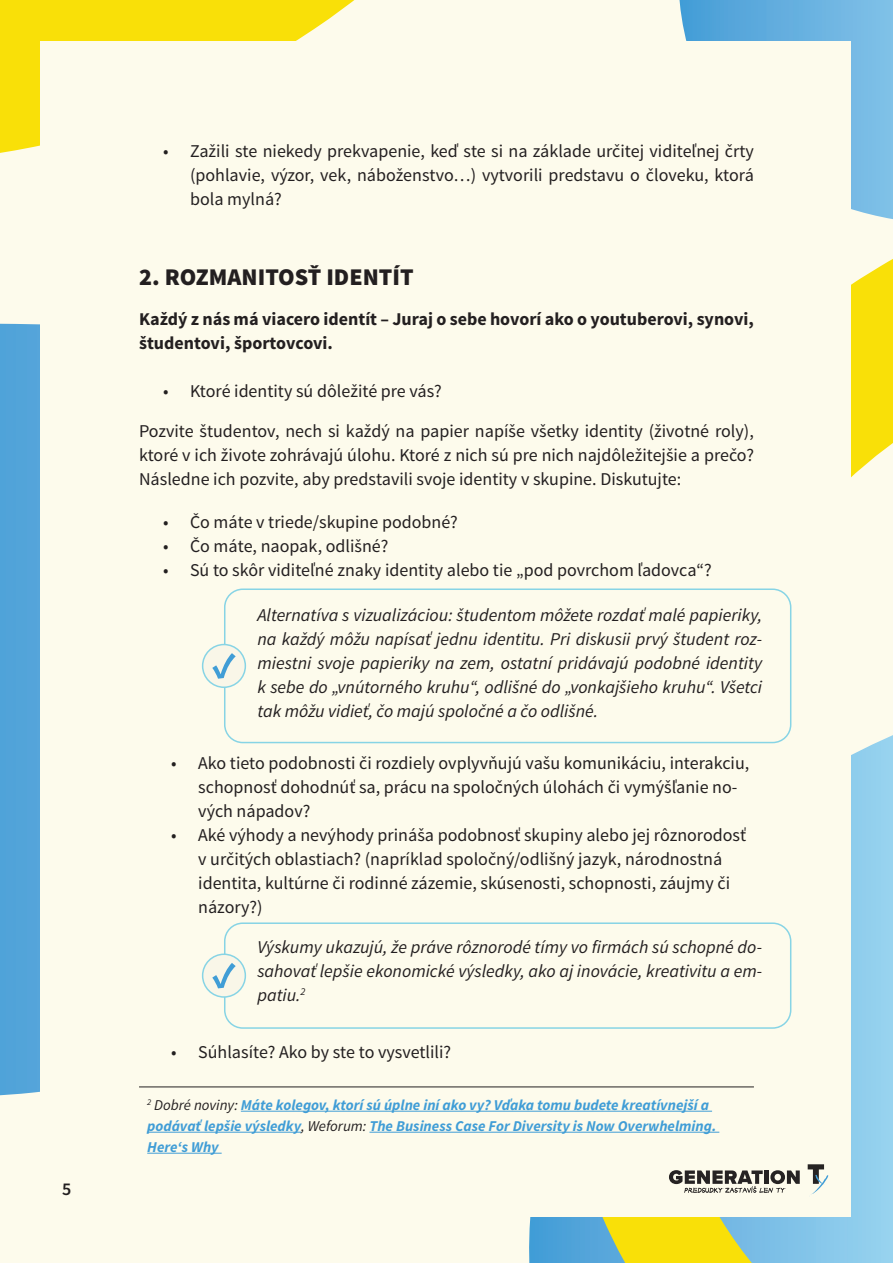
<style>
.page{position:relative;width:893px;height:1263px;background:#fdfbec}
.page>*{position:absolute;margin:0;border:0;box-sizing:border-box;transform-origin:0 0}
.t1{font:900 24px "Source Sans Pro";color:#231f20}
.t2{font:18px/24px "Source Sans Pro";color:#231f20;text-align:justify}
.t3{font:italic 18px/24px "Source Sans Pro";color:#231f20;text-align:justify}
.t4{font:700 18px/24px "Source Sans Pro";color:#231f20}
.t5{font:600 18px "Source Sans Pro";color:#231f20}
.t6{font:italic 700 15px/21px "Source Sans Pro";color:#409dd6}
.s1{font-weight:400;color:#231f20}
</style>
<div class="page">
<div style="left:0;top:323px;width:40px;height:773px;background:#52a4d9"></div>
<svg style="left:679px;top:0;width:214px;height:153px;background:#6db4e1"></svg>
<svg style="left:529px;top:153px;width:364px;height:1110px"></svg>
<svg style="left:0;top:0;width:355px;height:153px;background:#f9e219"></svg>
<div style="left:41px;top:41px;width:810px;height:1175px;background:#fdfbec"></div>
<svg style="left:808px;top:1164px;width:20px;height:31px"></svg>
<svg style="left:669px;top:1170px;width:131px;height:23px"></svg>
<div style="left:224px;top:922px;width:567px;height:107px;border:2px solid #87d4e5;border-radius:18px"></div>
<div style="left:224px;top:588px;width:567px;height:155px;border:2px solid #87d4e5;border-radius:18px"></div>
<div style="left:203px;top:954px;width:42px;height:43px;background:#f9f6e8;border-radius:50%"></div>
<div style="left:202px;top:953px;width:44px;height:45px;border:2px solid #87d4e5;border-radius:50%"></div>
<svg style="left:212px;top:963px;width:24px;height:25px"></svg>
<div style="left:203px;top:644px;width:42px;height:43px;background:#f9f6e8;border-radius:50%"></div>
<div style="left:202px;top:644px;width:44px;height:44px;border:2px solid #87d4e5;border-radius:50%"></div>
<svg style="left:212px;top:653px;width:24px;height:26px"></svg>
<hr style="left:139px;top:1086px;width:615px;height:1px;background:#231f20">
<hr style="left:241px;top:1111px;width:471px;height:1px;background:#409dd6">
<hr style="left:147px;top:1132px;width:154px;height:1px;background:#409dd6">
<hr style="left:369px;top:1132px;width:350px;height:1px;background:#409dd6">
<hr style="left:147px;top:1153px;width:75px;height:1px;background:#409dd6">
<p class="t5" style="left:62px;top:1177px;width:11px">5</p>
<p class="t2" style="left:190px;top:140px;width:565px;text-indent:-27px">• Zažili ste niekedy prekvapenie, keď ste si na základe určitej viditeľnej črty (pohlavie, výzor, vek, náboženstvo…) vytvorili predstavu o človeku, ktorá bola mylná?</p>
<h1 class="t1" style="left:139px;top:262px;width:276px">2. ROZMANITOSŤ IDENTÍT</h1>
<p class="t4" style="left:139px;top:307px;width:616px">Každý z nás má viacero identít – Juraj o sebe hovorí ako o youtuberovi, synovi, študentovi, športovcovi.</p>
<p class="t2" style="left:163px;top:379px;width:280px">• Ktoré identity sú dôležité pre vás?</p>
<p class="t2" style="left:139px;top:419px;width:616px">Pozvite študentov, nech si každý na papier napíše všetky identity (životné roly), ktoré v ich živote zohrávajú úlohu. Ktoré z nich sú pre nich najdôležitejšie a prečo?<br>Následne ich pozvite, aby predstavili svoje identity v skupine. Diskutujte:</p>
<p class="t2" style="left:163px;top:511px;width:296px">• Čo máte v triede/skupine podobné?</p>
<p class="t2" style="left:163px;top:535px;width:227px">• Čo máte, naopak, odlišné?</p>
<p class="t2" style="left:163px;top:559px;width:550px">• Sú to skôr viditeľné znaky identity alebo tie „pod povrchom ľadovca“?</p>
<p class="t3" style="left:257px;top:603px;width:506px">Alternatíva s vizualizáciou: študentom môžete rozdať malé papieriky, na každý môžu napísať jednu identitu. Pri diskusii prvý študent roz&shy;miestni svoje papieriky na zem, ostatní pridávajú podobné identity k sebe do „vnútorného kruhu“, odlišné do „vonkajšieho kruhu“. Všetci tak môžu vidieť, čo majú spoločné a čo odlišné.</p>
<p class="t2" style="left:198px;top:751px;width:553px;text-align:left;text-indent:-27px">• Ako tieto podobnosti či rozdiely ovplyvňujú vašu komunikáciu, interakciu, schopnosť dohodnúť sa, prácu na spoločných úlohách či vymýšľanie no&shy;vých nápadov?</p>
<p class="t2" style="left:198px;top:823px;width:549px;text-align:left;text-indent:-27px">• Aké výhody a nevýhody prináša podobnosť skupiny alebo jej rôznorodosť v určitých oblastiach? (napríklad spoločný/odlišný jazyk, národnostná identita, kultúrne či rodinné zázemie, skúsenosti, schopnosti, záujmy či názory?)</p>
<p class="t3" style="left:257px;top:935px;width:506px">Výskumy ukazujú, že práve rôznorodé tímy vo firmách sú schopné do&shy;sahovať lepšie ekonomické výsledky, ako aj inovácie, kreativitu a em&shy;patiu.<sup>2</sup></p>
<p class="t2" style="left:171px;top:1040px;width:281px">• Súhlasíte? Ako by ste to vysvetlili?</p>
<p class="t6" style="left:147px;top:1094px;width:571px"><sup>2</sup> <span class="s1">Dobré noviny:</span> Máte kolegov, ktorí sú úplne iní ako vy? Vďaka tomu budete kreatívnejší a podávať lepšie výsledky<span class="s1">, Weforum:</span> The Business Case For Diversity is Now Overwhelming.<br>Here‘s Why</p>
</div>
